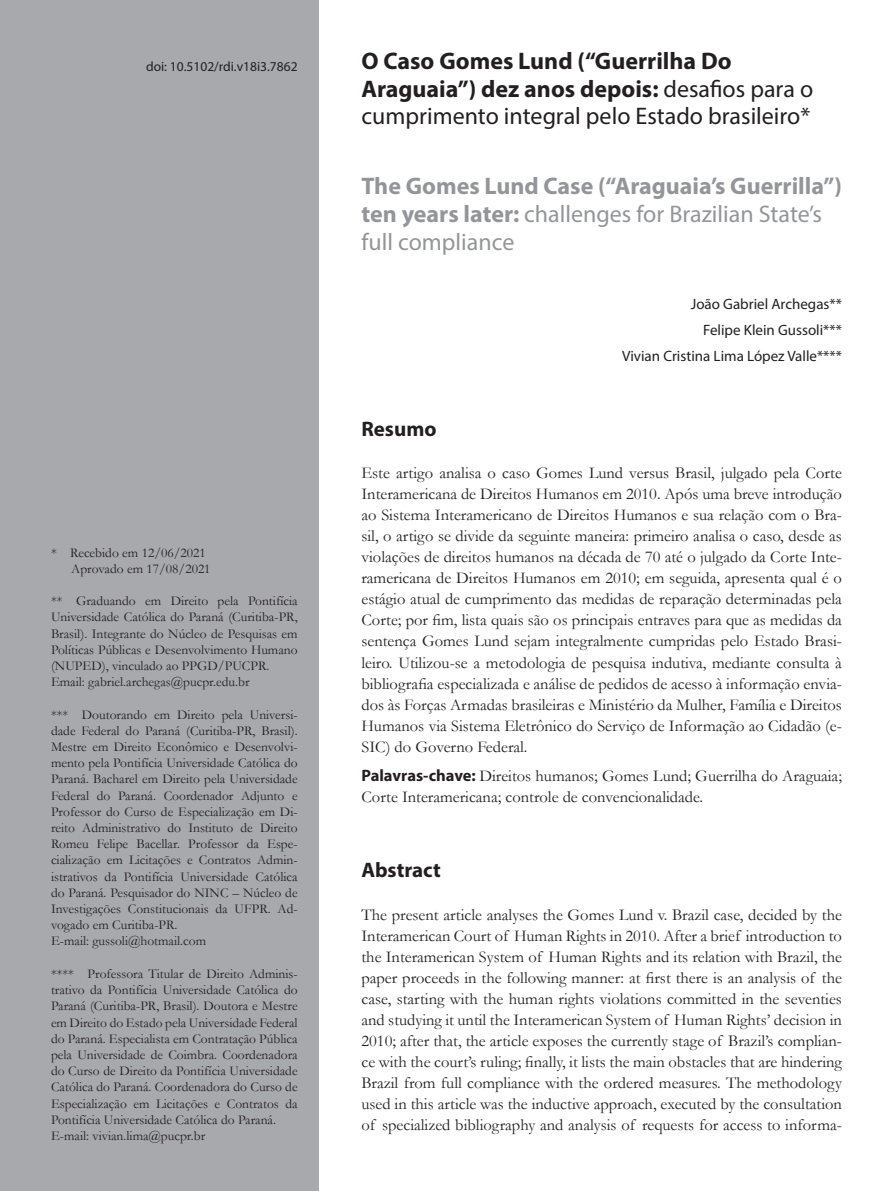
<style>
.page{position:relative;width:893px;height:1191px;background:#fff}
.page>*{position:absolute;margin:0;border:0;box-sizing:border-box;transform-origin:0 0}
.Tit{font:24px/27.6px "Myriad Pro";color:#231f20}
.Tit2{font:700 24px/27.6px "Myriad Pro";color:#939598}
.subt_resumo{font:700 21px "Myriad Pro";color:#231f20}
.text_sem_recuo{font:16.5px/21px "Garamond";color:#231f20;text-align:justify}
.Myriad_10{font:15px "Myriad Pro";color:#231f20}
.curriculum{font:13.5px/16.2px "Garamond";color:#231f20;text-align:justify}
.Doi{font:13.5px "Myriad Pro";color:#231f20}
.s1{font-weight:700}
.s2{font-weight:400}
.s3{font-family:"Myriad Pro";font-weight:700}
</style>
<div class="page">
<div style="left:0;top:0;width:319px;height:1191px;background:#a8a9ad"></div>
<p class="Doi" style="left:146px;top:58px;width:153px">doi: 10.5102/rdi.v18i3.7862</p>
<p class="Tit" style="left:361px;top:47px;width:453px"><span class="s1">O Caso Gomes Lund (“Guerrilha Do<br>Araguaia”) dez anos depois:</span> desafios para o cumprimento integral pelo Estado brasileiro*</p>
<p class="Tit2" style="left:361px;top:172px;width:482px">The Gomes Lund Case (“Araguaia’s Guerrilla”) ten years later: <span class="s2">challenges for Brazilian State’s full compliance</span></p>
<p class="curriculum" style="left:51px;top:544px;width:156px">* Recebido em 12/06/2021</p>
<p class="curriculum" style="left:71px;top:560px;width:141px">Aprovado em 17/08/2021</p>
<p class="curriculum" style="left:51px;top:592px;width:248px">** Graduando em Direito pela Pontifícia Universidade Católica do Paraná (Curitiba-PR, Brasil). Integrante do Núcleo de Pesquisas em Políticas Públicas e Desenvolvimento Humano (NUPED), vinculado ao PPGD/PUCPR.</p>
<p class="curriculum" style="left:51px;top:673px;width:200px">Email: gabriel.archegas@pucpr.edu.br</p>
<p class="curriculum" style="left:51px;top:706px;width:248px">*** Doutorando em Direito pela Universi&shy;dade Federal do Paraná (Curitiba-PR, Brasil).<br>Mestre em Direito Econômico e Desenvolvi&shy;mento pela Pontifícia Universidade Católica do Paraná. Bacharel em Direito pela Universidade Federal do Paraná. Coordenador Adjunto e Professor do Curso de Especialização em Di&shy;reito Administrativo do Instituto de Direito Romeu Felipe Bacellar. Professor da Espe&shy;cialização em Licitações e Contratos Admin&shy;istrativos da Pontifícia Universidade Católica do Paraná. Pesquisador do NINC – Núcleo de Investigações Constitucionais da UFPR. Ad&shy;vogado em Curitiba-PR.</p>
<p class="curriculum" style="left:51px;top:932px;width:157px">E-mail: gussoli@hotmail.com</p>
<p class="curriculum" style="left:51px;top:965px;width:248px">**** Professora Titular de Direito Adminis&shy;trativo da Pontifícia Universidade Católica do Paraná (Curitiba-PR, Brasil). Doutora e Mestre em Direito do Estado pela Universidade Federal do Paraná. Especialista em Contratação Pública pela Universidade de Coimbra. Coordenadora do Curso de Direito da Pontifícia Universidade Católica do Paraná. Coordenadora do Curso de Especialização em Licitações e Contratos da Pontifícia Universidade Católica do Paraná.</p>
<p class="curriculum" style="left:51px;top:1127px;width:156px">E-mail: vivian.lima@pucpr.br</p>
<p class="Myriad_10" style="left:691px;top:295px;width:153px">João Gabriel Archegas**</p>
<p class="Myriad_10" style="left:703px;top:321px;width:140px">Felipe Klein Gussoli***</p>
<p class="Myriad_10" style="left:622px;top:347px;width:221px">Vivian Cristina Lima López Valle****</p>
<p class="subt_resumo" style="left:361px;top:415px;width:77px">Resumo</p>
<p class="text_sem_recuo" style="left:361px;top:462px;width:482px">Este artigo analisa o caso Gomes Lund versus Brasil, julgado pela Corte Interamericana de Direitos Humanos em 2010. Após uma breve introdução ao Sistema Interamericano de Direitos Humanos e sua relação com o Bra&shy;sil, o artigo se divide da seguinte maneira: primeiro analisa o caso, desde as violações de direitos humanos na década de 70 até o julgado da Corte Inte&shy;ramericana de Direitos Humanos em 2010; em seguida, apresenta qual é o estágio atual de cumprimento das medidas de reparação determinadas pela Corte; por fim, lista quais são os principais entraves para que as medidas da sentença Gomes Lund sejam integralmente cumpridas pelo Estado Brasi&shy;leiro. Utilizou-se a metodologia de pesquisa indutiva, mediante consulta à bibliografia especializada e análise de pedidos de acesso à informação envia&shy;dos às Forças Armadas brasileiras e Ministério da Mulher, Família e Direitos Humanos via Sistema Eletrônico do Serviço de Informação ao Cidadão (e-SIC) do Governo Federal.</p>
<p class="text_sem_recuo" style="left:361px;top:765px;width:482px"><span class="s3">Palavras-chave:</span> Direitos humanos; Gomes Lund; Guerrilha do Araguaia;<br>Corte Interamericana; controle de convencionalidade.</p>
<p class="subt_resumo" style="left:361px;top:856px;width:81px">Abstract</p>
<p class="text_sem_recuo" style="left:361px;top:903px;width:482px">The present article analyses the Gomes Lund v. Brazil case, decided by the Interamerican Court of Human Rights in 2010. After a brief introduction to the Interamerican System of Human Rights and its relation with Brazil, the paper proceeds in the following manner: at first there is an analysis of the case, starting with the human rights violations committed in the seventies and studying it until the Interamerican System of Human Rights’ decision in 2010; after that, the article exposes the currently stage of Brazil’s complian&shy;ce with the court’s ruling; finally, it lists the main obstacles that are hindering Brazil from full compliance with the ordered measures. The methodology used in this article was the inductive approach, executed by the consultation of specialized bibliography and analysis of requests for access to informa-</p>
</div>
